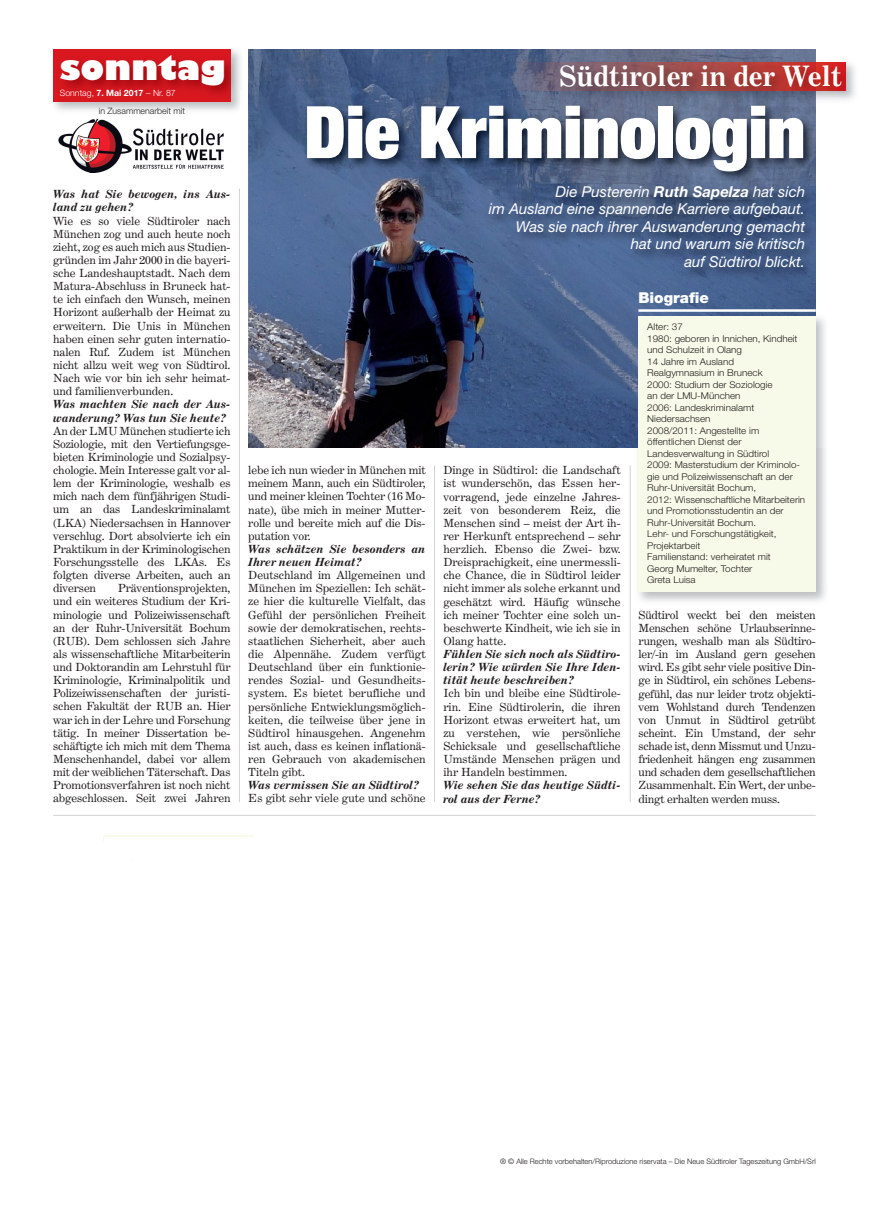
<style>
.page{position:relative;width:869px;height:1205px;background:#fff}
.page>*{position:absolute;margin:0;border:0;box-sizing:border-box;transform-origin:0 0}
.t1{font:900 expanded 72.5px "Helvetica Neue";color:#fff}
.t2{font:800 33.25px "Gill Sans";color:#fff}
.t3{font:700 28.25px "Century Expanded BT";color:#fff}
.t4{font:italic 15px/17.5px "Helvetica Neue";color:#fff;text-align:right}
.t5{font:900 15px "Helvetica Neue";color:#fff}
.t6{font:11.25px/13.1px "Century Expanded BT";letter-spacing:-.005em;color:#231f20;text-align:justify;scale:1.05 1}
.t7{font:italic 700 11.25px/13.1px "Century Expanded BT";color:#231f20;scale:1.05 1}
.t8{font:300 9.38px/11.5px "Helvetica Neue";color:#231f20;scale:1.05 1}
.t9{font:300 8.75px/18.9px "Helvetica Neue";color:#231f20}
.t10{font:300 7.5px "Helvetica Neue";color:#231f20}
.s1{color:#fff}
.s2{font-weight:700;color:#fff}
.s3{font-weight:700}
</style>
<div class="page">
<img style="left:248px;top:50px;width:567px;height:398px">
<hr style="left:53px;top:815px;width:762px;height:1px;background:#d1d2d4">
<img style="left:497px;top:56px;width:318px;height:1px">
<img style="left:497px;top:57px;width:10px;height:56px">
<img style="left:507px;top:57px;width:348px;height:34px">
<img style="left:497px;top:113px;width:319px;height:198px">
<img style="left:248px;top:91px;width:249px;height:317px">
<img style="left:497px;top:311px;width:135px;height:97px">
<img style="left:507px;top:91px;width:348px;height:22px">
<img style="left:512px;top:91px;width:333px;height:1px">
<hr style="left:239px;top:189px;width:1px;height:613px;background:#d1d2d4">
<hr style="left:434px;top:465px;width:1px;height:337px;background:#d1d2d4">
<hr style="left:629px;top:465px;width:1px;height:337px;background:#d1d2d4">
<img style="left:248px;top:50px;width:10px;height:41px">
<img style="left:53px;top:49px;width:188px;height:61px">
<img style="left:248px;top:91px;width:10px;height:19px">
<img style="left:240px;top:91px;width:1px;height:19px">
<img style="left:58px;top:119px;width:166px;height:53px">
<img style="left:632px;top:311px;width:194px;height:290px">
<div style="left:638px;top:316px;width:177px;height:276px;background:#f8fae9"></div>
<hr style="left:638px;top:309px;width:177px;height:3px;background:#fff">
<h2 class="t2" style="left:60px;top:55px;width:167px">sonntag</h2>
<p class="t9" style="left:99px;top:84px;width:88px;text-indent:-39px"><span class="s1">Sonntag,</span> <span class="s2">7. Mai 2017</span> <span class="s1">– Nr. 87<br></span>in Zusammenarbeit mit</p>
<p class="t7" style="left:53px;top:189px;width:170px">Was hat Sie bewogen, ins Aus&shy;land zu gehen?</p>
<p class="t6" style="left:53px;top:215px;width:170px">Wie es so viele Südtiroler nach München zog und auch heute noch zieht, zog es auch mich aus Studien&shy;gründen im Jahr 2000 in die bayeri&shy;sche Landeshauptstadt. Nach dem Matura-Abschluss in Bruneck hat&shy;te ich einfach den Wunsch, meinen Horizont außerhalb der Heimat zu erweitern. Die Unis in München haben einen sehr guten internatio&shy;nalen Ruf. Zudem ist München nicht allzu weit weg von Südtirol.<br>Nach wie vor bin ich sehr heimat&shy;und familienverbunden.</p>
<p class="t7" style="left:53px;top:399px;width:170px">Was machten Sie nach der Aus&shy;wanderung? Was tun Sie heute?</p>
<p class="t6" style="left:53px;top:425px;width:170px">An der LMU München studierte ich Soziologie, mit den Vertiefungsge&shy;bieten Kriminologie und Sozialpsy&shy;chologie. Mein Interesse galt vor al&shy;lem der Kriminologie, weshalb es mich nach dem fünfjährigen Studi&shy;um an das Landeskriminalamt (LKA) Niedersachsen in Hannover verschlug. Dort absolvierte ich ein Praktikum in der Kriminologischen Forschungsstelle des LKAs. Es folgten diverse Arbeiten, auch an diversen</p>
<p class="t6" style="left:53px;top:583px;width:170px;text-indent:65px">Präventionsprojekten, und ein weiteres Studium der Kri&shy;minologie und Polizeiwissenschaft an der Ruhr-Universität Bochum (RUB). Dem schlossen sich Jahre als wissenschaftliche Mitarbeiterin und Doktorandin am Lehrstuhl für Kriminologie, Kriminalpolitik und Polizeiwissenschaften der juristi&shy;schen Fakultät der RUB an. Hier war ich in der Lehre und Forschung tätig. In meiner Dissertation be&shy;schäftigte ich mich mit dem Thema Menschenhandel, dabei vor allem mit der weiblichen Täterschaft. Das Promotionsverfahren ist noch nicht abgeschlossen. Seit zwei Jahren</p>
<h3 class="t3" style="left:559px;top:65px;width:284px">Südtiroler in der Welt</h3>
<h1 class="t1" style="left:304px;top:106px;width:502px">Die Kriminologin</h1>
<h3 class="t4" style="left:488px;top:184px;width:318px">Die Pustererin <span class="s3">Ruth Sapelza</span> hat sich<br>im Ausland eine spannende Karriere aufgebaut.<br>Was sie nach ihrer Auswanderung gemacht<br>hat und warum sie kritisch<br>auf Südtirol blickt.</h3>
<p class="t6" style="left:248px;top:465px;width:170px">lebe ich nun wieder in München mit meinem Mann, auch ein Südtiroler, und meiner kleinen Tochter (16 Mo&shy;nate), übe mich in meiner Mutter&shy;rolle und bereite mich auf die Dis&shy;putation vor.</p>
<p class="t7" style="left:248px;top:543px;width:170px">Was schätzen Sie besonders an<br>Ihrer neuen Heimat?</p>
<p class="t6" style="left:248px;top:570px;width:170px">Deutschland im Allgemeinen und München im Speziellen: Ich schät&shy;ze hier die kulturelle Vielfalt, das Gefühl der persönlichen Freiheit sowie der demokratischen, rechts&shy;staatlichen Sicherheit, aber auch die Alpennähe. Zudem verfügt Deutschland über ein funktionie&shy;rendes Sozial- und Gesundheits&shy;system. Es bietet berufliche und persönliche Entwicklungsmöglich&shy;keiten, die teilweise über jene in Südtirol hinausgehen. Angenehm ist auch, dass es keinen inflationä&shy;ren Gebrauch von akademischen Titeln gibt.</p>
<p class="t7" style="left:248px;top:779px;width:164px">Was vermissen Sie an Südtirol?</p>
<p class="t6" style="left:248px;top:793px;width:170px">Es gibt sehr viele gute und schöne</p>
<p class="t6" style="left:443px;top:465px;width:170px">Dinge in Südtirol: die Landschaft ist wunderschön, das Essen her&shy;vorragend, jede einzelne Jahres&shy;zeit von besonderem Reiz, die Menschen sind – meist der Art ih&shy;rer Herkunft entsprechend – sehr herzlich. Ebenso die Zwei- bzw.<br>Dreisprachigkeit, eine unermessli&shy;che Chance, die in Südtirol leider nicht immer als solche erkannt und geschätzt wird. Häufig wünsche ich meiner Tochter eine solch un&shy;beschwerte Kindheit, wie ich sie in Olang hatte.</p>
<p class="t7" style="left:443px;top:648px;width:170px;text-align:justify">Fühlen Sie sich noch als Südtiro&shy;lerin? Wie würden Sie Ihre Iden&shy;tität heute beschreiben?</p>
<p class="t6" style="left:443px;top:688px;width:170px">Ich bin und bleibe eine Südtirole&shy;rin. Eine Südtirolerin, die ihren Horizont etwas erweitert hat, um zu verstehen, wie persönliche Schicksale und gesellschaftliche Umstände Menschen prägen und ihr Handeln bestimmen.</p>
<p class="t7" style="left:443px;top:780px;width:170px">Wie sehen Sie das heutige Südti&shy;rol aus der Ferne?</p>
<h3 class="t5" style="left:638px;top:293px;width:72px">Biografie</h3>
<p class="t8" style="left:647px;top:322px;width:152px">Alter: 37<br>1980: geboren in Innichen, Kindheit und Schulzeit in Olang<br>14 Jahre im Ausland<br>Realgymnasium in Bruneck<br>2000: Studium der Soziologie<br>an der LMU-München<br>2006: Landeskriminalamt<br>Niedersachsen<br>2008/2011: Angestellte im öffentlichen Dienst der<br>Landesverwaltung in Südtirol<br>2009: Masterstudium der Kriminolo&shy;gie und Polizeiwissenschaft an der<br>Ruhr-Universität Bochum,<br>2012: Wissenschaftliche Mitarbeiterin und Promotionsstudentin an der<br>Ruhr-Universität Bochum.<br>Lehr- und Forschungstätigkeit,<br>Projektarbeit<br>Familienstand: verheiratet mit<br>Georg Mumelter, Tochter<br>Greta Luisa</p>
<p class="t6" style="left:638px;top:609px;width:170px">Südtirol weckt bei den meisten Menschen schöne Urlaubserinne&shy;rungen, weshalb man als Südtiro&shy;ler/-in im Ausland gern gesehen wird. Es gibt sehr viele positive Din&shy;ge in Südtirol, ein schönes Lebens&shy;gefühl, das nur leider trotz objekti&shy;vem Wohlstand durch Tendenzen von Unmut in Südtirol getrübt scheint. Ein Umstand, der sehr schade ist, denn Missmut und Unzu&shy;friedenheit hängen eng zusammen und schaden dem gesellschaftlichen Zusammenhalt. Ein Wert, der unbe&shy;dingt erhalten werden muss.</p>
<p class="t10" style="left:500px;top:1159px;width:317px">® © Alle Rechte vorbehalten/Riproduzione riservata – Die Neue Südtiroler Tageszeitung GmbH/Srl</p>
</div>
